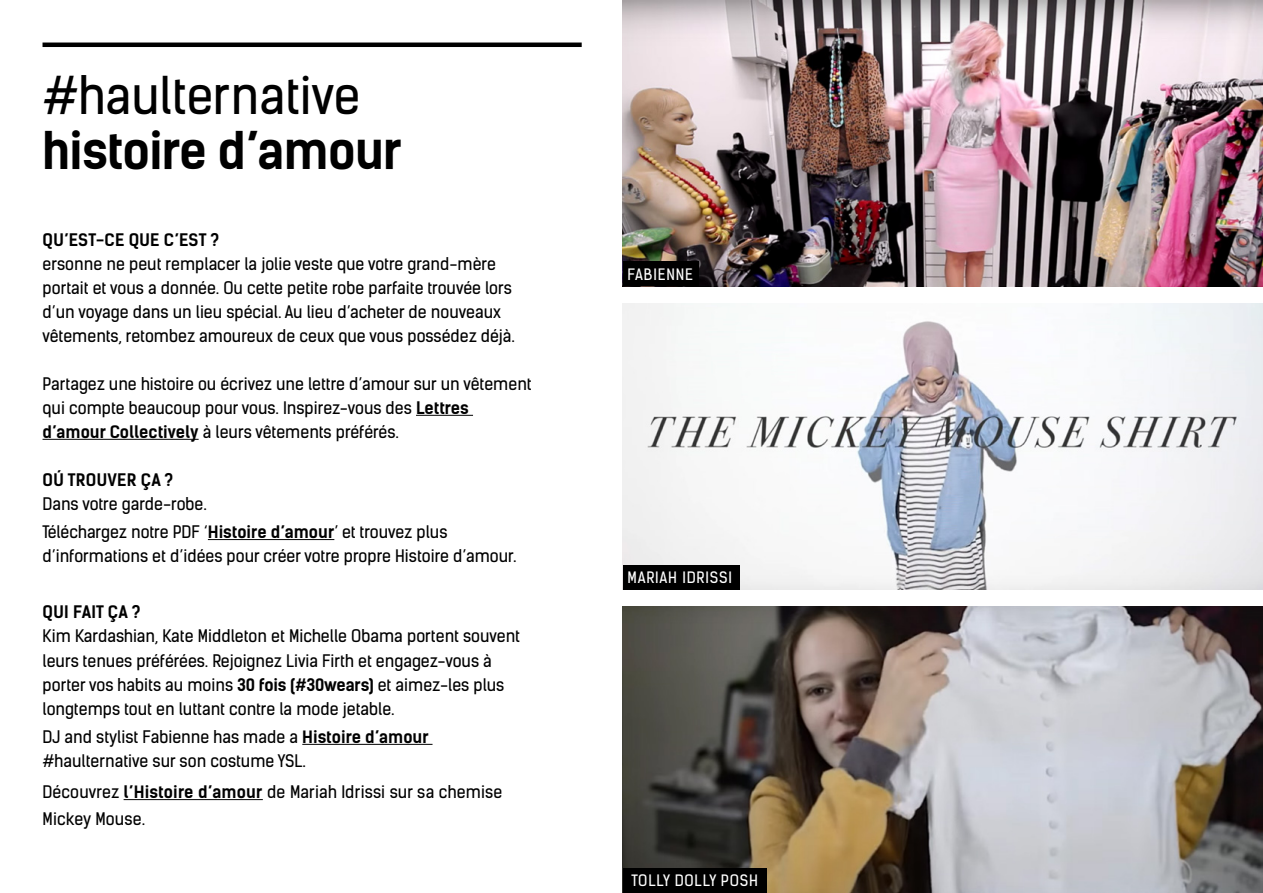
<style>
.page{position:relative;width:1263px;height:893px;background:#fff}
.page>*{position:absolute;margin:0;border:0;box-sizing:border-box;transform-origin:0 0}
.t1{font:700 49.5px "Kelson Sans";letter-spacing:-.02em;color:#000}
.t2{font:49.5px "Kelson Sans";color:#000}
.t3{font:16.5px/24px "Kelson Sans";color:#000}
.t4{font:700 16.5px "Kelson Sans";letter-spacing:.015em;color:#000}
.t5{font:15px "Kelson Sans";letter-spacing:.055em;color:#fff}
.s1{font-weight:700}
</style>
<div class="page">
<hr style="left:43px;top:43px;width:539px;height:4px;background:#000">
<hr style="left:416px;top:415px;width:57px;height:1px;background:#000">
<hr style="left:43px;top:439px;width:156px;height:1px;background:#000">
<hr style="left:208px;top:539px;width:126px;height:1px;background:#000">
<hr style="left:302px;top:744px;width:130px;height:1px;background:#000">
<hr style="left:124px;top:799px;width:139px;height:1px;background:#000">
<img style="left:623px;top:0;width:640px;height:286px">
<img style="left:623px;top:303px;width:640px;height:287px">
<img style="left:623px;top:607px;width:640px;height:286px">
<div style="left:623px;top:262px;width:75px;height:24px;background:#000"></div>
<div style="left:623px;top:565px;width:116px;height:25px;background:#000"></div>
<div style="left:623px;top:868px;width:143px;height:25px;background:#000"></div>
<h1 class="t2" style="left:43px;top:65px;width:319px">#haulternative</h1>
<h1 class="t1" style="left:43px;top:120px;width:361px">histoire d’amour</h1>
<p class="t4" style="left:43px;top:229px;width:178px">QU’EST-CE QUE C’EST ?</p>
<p class="t3" style="left:43px;top:252px;width:474px">ersonne ne peut remplacer la jolie veste que votre grand-mère portait et vous a donnée. Ou cette petite robe parfaite trouvée lors d’un voyage dans un lieu spécial. Au lieu d’acheter de nouveaux vêtements, retombez amoureux de ceux que vous possédez déjà.</p>
<p class="t3" style="left:43px;top:372px;width:491px">Partagez une histoire ou écrivez une lettre d’amour sur un vêtement qui compte beaucoup pour vous. Inspirez-vous des <span class="s1">Lettres d’amour Collectively</span> à leurs vêtements préférés.</p>
<p class="t4" style="left:43px;top:469px;width:132px">OÚ TROUVER ÇA ?</p>
<p class="t3" style="left:43px;top:490px;width:406px;line-height:28.2px">Dans votre garde-robe.<br>Téléchargez notre PDF ‘<span class="s1">Histoire d’amour</span>’ et trouvez plus</p>
<p class="t3" style="left:43px;top:544px;width:475px">d’informations et d’idées pour créer votre propre Histoire d’amour.</p>
<p class="t4" style="left:43px;top:602px;width:99px">QUI FAIT ÇA ?</p>
<p class="t3" style="left:43px;top:624px;width:479px">Kim Kardashian, Kate Middleton et Michelle Obama portent souvent leurs tenues préférées. Rejoignez Livia Firth et engagez-vous à porter vos habits au moins <span class="s1">30 fois (#30wears)</span> et aimez-les plus longtemps tout en luttant contre la mode jetable.</p>
<p class="t3" style="left:43px;top:725px;width:388px">DJ and stylist Fabienne has made a <span class="s1">Histoire d’amour </span>#haulternative sur son costume YSL.</p>
<p class="t3" style="left:43px;top:778px;width:461px;line-height:27px">Découvrez <span class="s1">l’Histoire d’amour</span> de Mariah Idrissi sur sa chemise<br>Mickey Mouse.</p>
<p class="t5" style="left:627px;top:265px;width:67px">FABIENNE</p>
<p class="t5" style="left:627px;top:568px;width:106px">MARIAH IDRISSI</p>
<p class="t5" style="left:631px;top:871px;width:128px">TOLLY DOLLY POSH</p>
</div>
